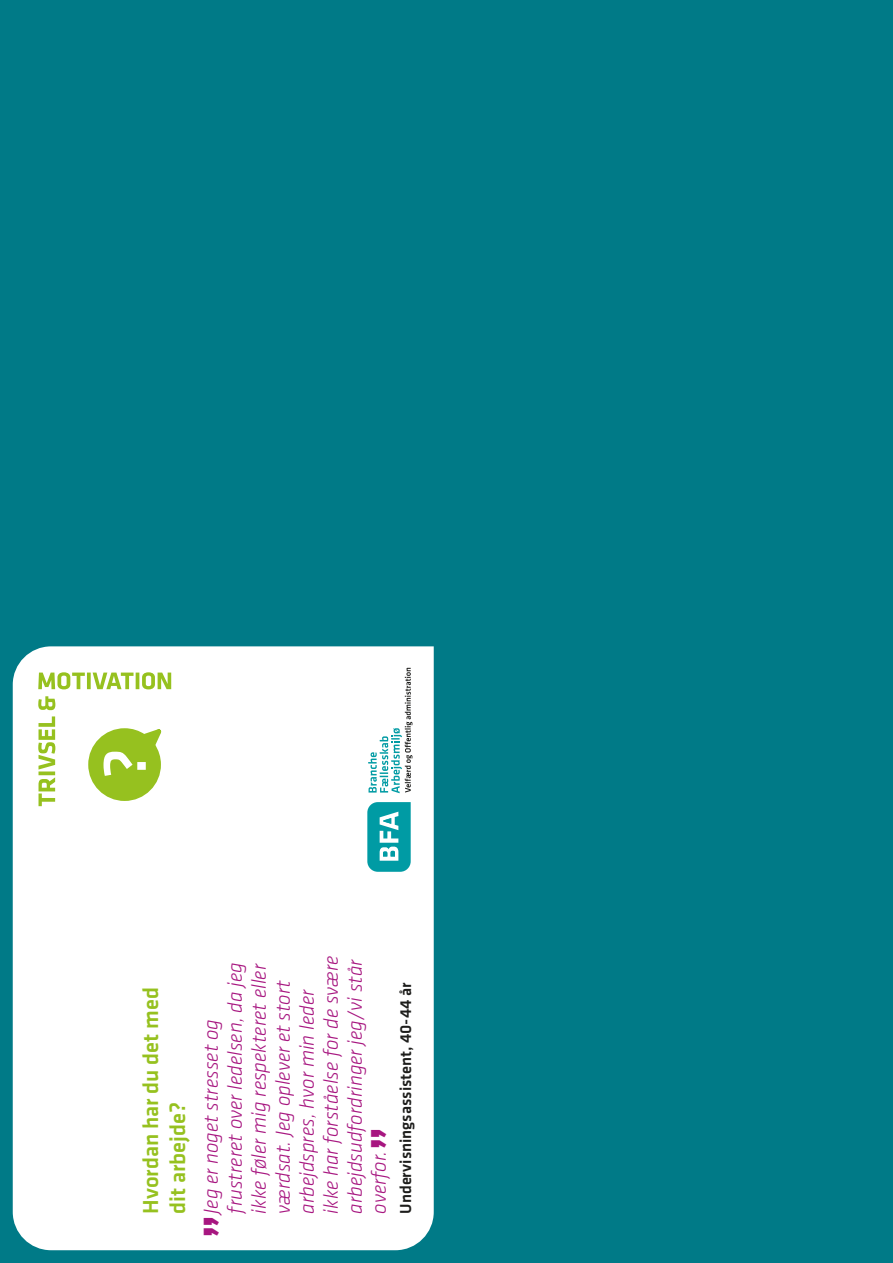
<style>
.page{position:relative;width:893px;height:1263px;background:#007a87}
.page>*{position:absolute;margin:0;border:0;box-sizing:border-box;transform-origin:0 0}
.t1{font:700 48px "Klavika";color:#a71680}
.t2{font:500 22.5px/27px "Klavika";color:#96c11f}
.t3{font:italic 300 21px/24px "Klavika";color:#a71680}
.t4{font:500 16.5px "Klavika";color:#1d1d1b}
</style>
<div class="page">
<div style="left:13px;top:646px;width:421px;height:604px;background:#fff"></div>
<svg style="left:367px;top:802px;width:44px;height:70px;background:#34afb6"></svg>
<svg style="left:368px;top:668px;width:44px;height:125px;background:#d8e8e9"></svg>
<svg style="left:38px;top:696px;width:17px;height:110px;background:#cde194"></svg>
<svg style="left:38px;top:672px;width:133px;height:17px;background:#c7de89"></svg>
<svg style="left:86px;top:725px;width:79px;height:78px;background:#bcd771"></svg>
<p class="t2" style="left:137px;top:1214px;width:228px;rotate:-90deg">Hvordan har du det med dit arbejde?</p>
<p class="t3" style="left:198px;top:1214px;width:260px;rotate:-90deg">Jeg er noget stresset og frustreret over ledelsen, da jeg ikke føler mig respekteret eller værdsat. Jeg oplever et stort arbejdspres, hvor min leder ikke har forståelse for de svære arbejdsudfordringer jeg/vi står overfor.</p>
<h1 class="t1" style="left:353px;top:1150px;width:25px;rotate:-90deg">”</h1>
<h1 class="t1" style="left:186px;top:1238px;width:25px;rotate:-90deg">”</h1>
<p class="t4" style="left:395px;top:1214px;width:233px;rotate:-90deg">Undervisningsassistent, 40-44 år</p>
</div>
